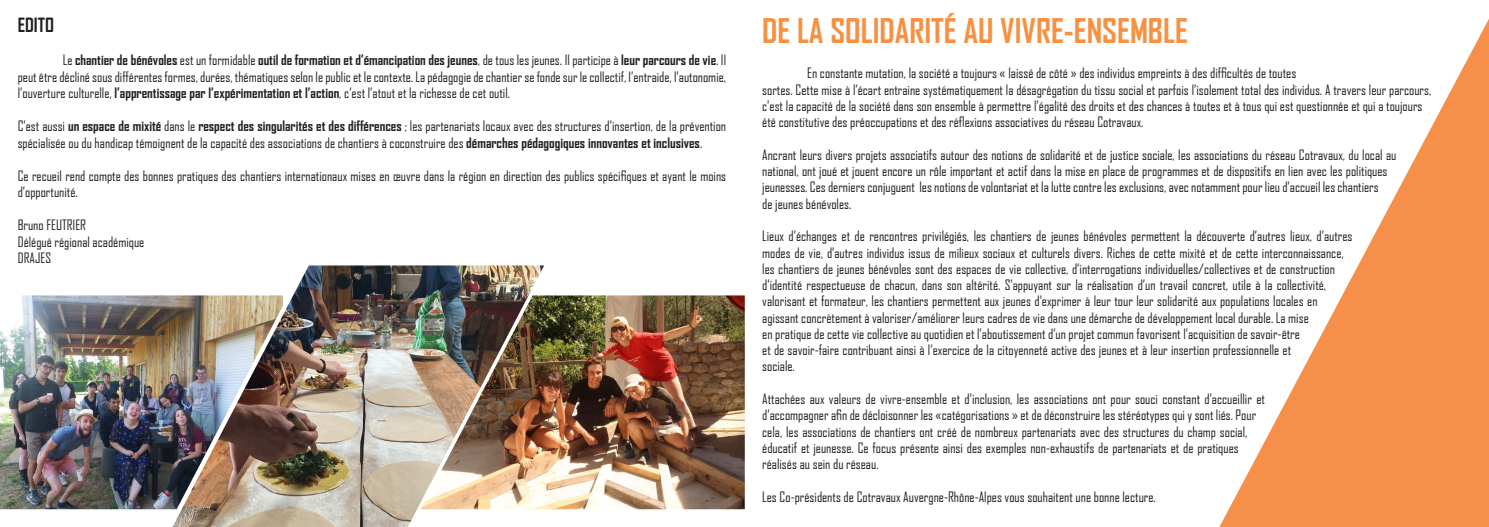
<style>
.page{position:relative;width:1489px;height:527px;background:#fff}
.page>*{position:absolute;margin:0;border:0;box-sizing:border-box;transform-origin:0 0}
.t1{font:700 32.5px "Agency FB";color:#f79040}
.t2{font:700 18.75px "Agency FB";color:#231f20}
.t3{font:13.75px/16.2px "Agency FB";color:#231f20}
.s1{font-weight:700}
</style>
<div class="page">
<svg style="left:1220px;top:21px;width:268px;height:505px"></svg>
<img style="left:0;top:295px;width:172px;height:213px">
<img style="left:544px;top:295px;width:200px;height:213px">
<img style="left:172px;top:265px;width:372px;height:261px">
<p class="t2" style="left:18px;top:13px;width:38px">EDITO</p>
<p class="t3" style="left:18px;top:51px;width:710px;text-align:justify;text-indent:45px">Le <span class="s1">chantier de bénévoles</span> est un formidable <span class="s1">outil de formation et d’émancipation des jeunes</span>, de tous les jeunes. Il participe à <span class="s1">leur parcours de vie</span>. Il peut être décliné sous différentes formes, durées, thématiques selon le public et le contexte. La pédagogie de chantier se fonde sur le collectif, l’entraide, l’autonomie, l’ouverture culturelle, <span class="s1">l’apprentissage par l’expérimentation et l’action</span>, c’est l’atout et la richesse de cet outil.</p>
<p class="t3" style="left:18px;top:117px;width:710px">C’est aussi <span class="s1">un espace de mixité</span> dans le <span class="s1">respect des singularités et des différences</span> ; les partenariats locaux avec des structures d’insertion, de la prévention spécialisée ou du handicap témoignent de la capacité des associations de chantiers à coconstruire des <span class="s1">démarches pédagogiques innovantes et inclusives</span>.</p>
<p class="t3" style="left:18px;top:167px;width:710px">Ce recueil rend compte des bonnes pratiques des chantiers internationaux mises en œuvre dans la région en direction des publics spécifiques et ayant le moins d’opportunité.</p>
<p class="t3" style="left:18px;top:217px;width:70px">Bruno FEUTRIER</p>
<p class="t3" style="left:18px;top:233px;width:128px">Délégué régional académique</p>
<p class="t3" style="left:18px;top:250px;width:35px">DRAJES</p>
<p class="t1" style="left:762px;top:10px;width:427px">DE LA SOLIDARITÉ AU VIVRE-ENSEMBLE</p>
<p class="t3" style="left:762px;top:65px;width:670px;text-indent:45px">En constante mutation, la société a toujours « laissé de côté » des individus empreints à des difficultés de toutes<br>sortes. Cette mise à l’écart entraine systématiquement la désagrégation du tissu social et parfois l’isolement total des individus. A travers leur parcours, c’est la capacité de la société dans son ensemble à permettre l’égalité des droits et des chances à toutes et à tous qui est questionnée et qui a toujours été constitutive des préoccupations et des réflexions associatives du réseau Cotravaux.</p>
<p class="t3" style="left:762px;top:146px;width:635px">Ancrant leurs divers projets associatifs autour des notions de solidarité et de justice sociale, les associations du réseau Cotravaux, du local au national, ont joué et jouent encore un rôle important et actif dans la mise en place de programmes et de dispositifs en lien avec les politiques jeunesses. Ces derniers conjuguent les notions de volontariat et la lutte contre les exclusions, avec notamment pour lieu d’accueil les chantiers<br>de jeunes bénévoles.</p>
<p class="t3" style="left:762px;top:227px;width:592px">Lieux d’échanges et de rencontres privilégiés, les chantiers de jeunes bénévoles permettent la découverte d’autres lieux, d’autres modes de vie, d’autres individus issus de milieux sociaux et culturels divers. Riches de cette mixité et de cette interconnaissance, les chantiers de jeunes bénévoles sont des espaces de vie collective, d’interrogations individuelles/collectives et de construction d’identité respectueuse de chacun, dans son altérité. S’appuyant sur la réalisation d’un travail concret, utile à la collectivité, valorisant et formateur, les chantiers permettent aux jeunes d’exprimer à leur tour leur solidarité aux populations locales en agissant concrètement à valoriser/améliorer leurs cadres de vie dans une démarche de développement local durable. La mise<br>en pratique de cette vie collective au quotidien et l’aboutissement d’un projet commun favorisent l’acquisition de savoir-être<br>et de savoir-faire contribuant ainsi à l’exercice de la citoyenneté active des jeunes et à leur insertion professionnelle et<br>sociale.</p>
<p class="t3" style="left:762px;top:390px;width:504px">Attachées aux valeurs de vivre-ensemble et d’inclusion, les associations ont pour souci constant d’accueillir et d’accompagner afin de décloisonner les «catégorisations » et de déconstruire les stéréotypes qui y sont liés. Pour cela, les associations de chantiers ont créé de nombreux partenariats avec des structures du champ social, éducatif et jeunesse. Ce focus présente ainsi des exemples non-exhaustifs de partenariats et de pratiques réalisés au sein du réseau.</p>
<p class="t3" style="left:762px;top:487px;width:395px">Les Co-présidents de Cotravaux Auvergne-Rhône-Alpes vous souhaitent une bonne lecture.</p>
</div>
